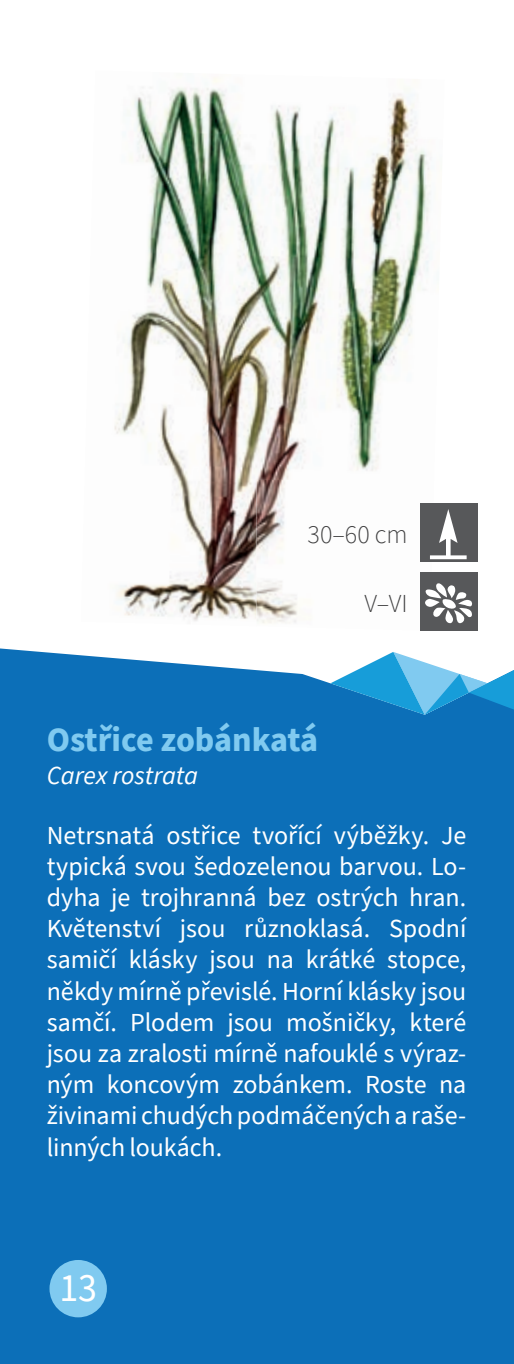
<style>
.page{position:relative;width:514px;height:1364px;background:#fff}
.page>*{position:absolute;margin:0;border:0;box-sizing:border-box;transform-origin:0 0}
.t1{font:40px "Source Sans Pro";color:#fff;scale:.95 1}
.t2{font:700 34px "Source Sans Pro";color:#80caf0}
.t3{font:26px/31.2px "Source Sans Pro";letter-spacing:-.005em;color:#fff;text-align:justify}
.t4{font:italic 26px "Source Sans Pro";color:#fff}
.t5{font:300 26px "Source Sans Pro";color:#3e3e3f}
</style>
<div class="page">
<img style="left:114px;top:77px;width:330px;height:554px">
<img style="left:256px;top:630px;width:165px;height:1px">
<img style="left:256px;top:480px;width:165px;height:150px">
<div style="left:0;top:648px;width:514px;height:716px;background:#0c6fb8"></div>
<svg style="left:330px;top:652px;width:184px;height:62px"></svg>
<div style="left:49px;top:1260px;width:58px;height:57px;background:#80caf0;border-radius:50%"></div>
<div style="left:419px;top:504px;width:58px;height:58px;background:#57585a"></div>
<svg style="left:430px;top:509px;width:36px;height:50px"></svg>
<div style="left:419px;top:572px;width:58px;height:58px;background:#57585a"></div>
<svg style="left:425px;top:583px;width:47px;height:40px"></svg>
<svg style="left:0;top:1359px;width:4px;height:5px"></svg>
<svg style="left:509px;top:1359px;width:5px;height:5px"></svg>
<p class="t5" style="left:308px;top:517px;width:102px">30–60 cm</p>
<p class="t5" style="left:364px;top:586px;width:45px">V–VI</p>
<h2 class="t2" style="left:47px;top:716px;width:273px">Ostřice zobánkatá</h2>
<p class="t4" style="left:47px;top:758px;width:153px">Carex rostrata</p>
<p class="t3" style="left:47px;top:820px;width:421px">Netrsnatá ostřice tvořící výběžky. Je typická svou šedozelenou barvou. Lo&shy;dyha je trojhranná bez ostrých hran.<br>Květenství jsou různoklasá. Spodní samičí klásky jsou na krátké stopce, někdy mírně převislé. Horní klásky jsou samčí. Plodem jsou mošničky, které jsou za zralosti mírně nafouklé s výraz&shy;ným koncovým zobánkem. Roste na živinami chudých podmáčených a raše&shy;linných loukách.</p>
<h1 class="t1" style="left:59px;top:1261px;width:41px">13</h1>
</div>
